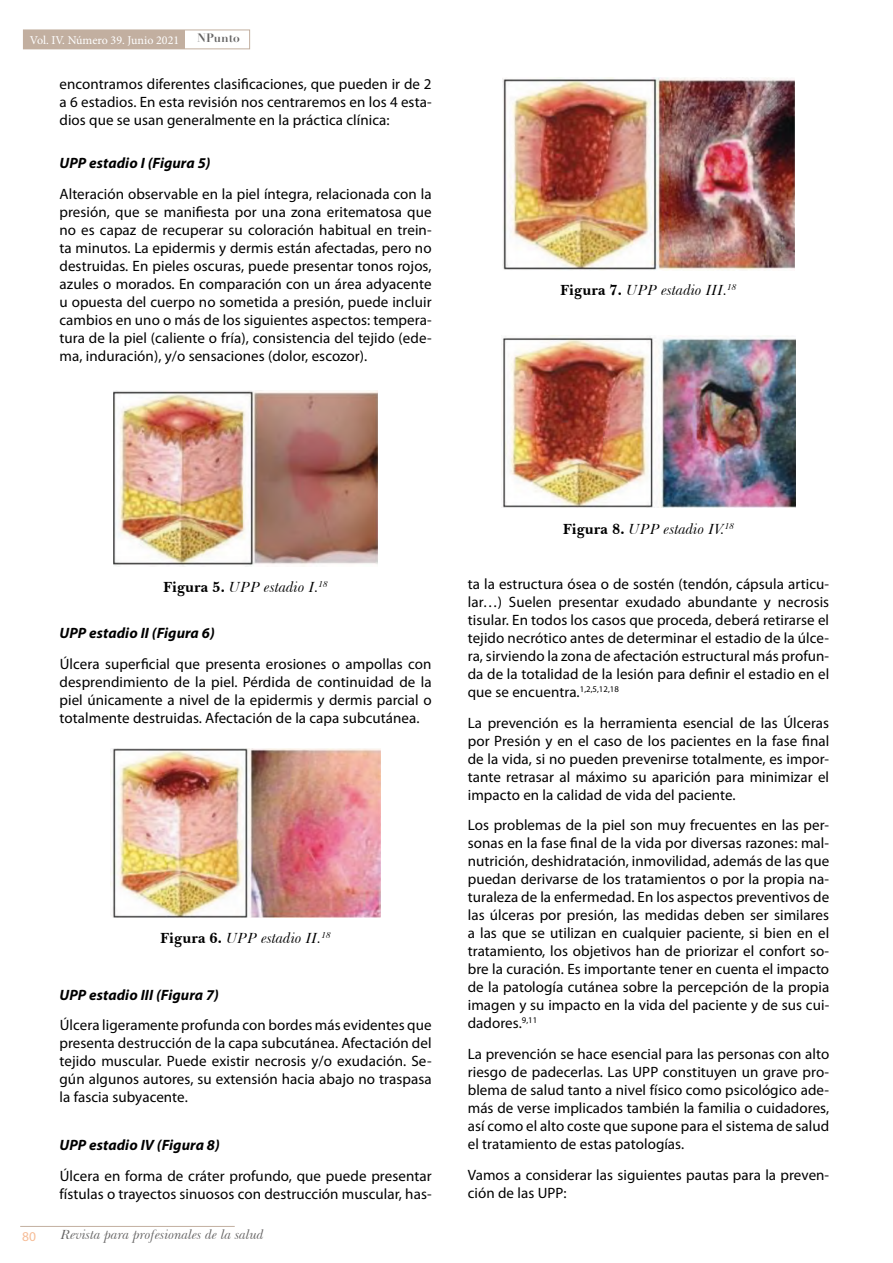
<style>
.page{position:relative;width:893px;height:1263px;background:#fff}
.page>*{position:absolute;margin:0;border:0;box-sizing:border-box;transform-origin:0 0}
.t1{font:15px/18px "Myriad Pro";letter-spacing:.005em;color:#000;text-align:justify}
.t2{font:italic 15px "Baskerville BT";color:#000}
.t3{font:italic 700 15px "Myriad Pro";letter-spacing:.005em;color:#000}
.t4{font:italic 13.5px "Baskerville BT";color:#646363}
.t5{font:13.5px "Myriad Pro";color:#f6bc96}
.t6{font:12px "Minion Pro";color:#fff}
.t7{font:700 12px "Didot LH";color:#646363}
.s1{font-weight:700;font-style:normal}
</style>
<div class="page">
<div style="left:23px;top:30px;width:227px;height:19px;border:1px solid #c2afa0"></div>
<div style="left:23px;top:30px;width:162px;height:19px;background:#c2afa0"></div>
<hr style="left:20px;top:1226px;width:215px;height:1px;background:#c2afa0">
<img style="left:114px;top:391px;width:263px;height:176px">
<img style="left:110px;top:749px;width:271px;height:168px">
<img style="left:502px;top:78px;width:292px;height:192px">
<img style="left:502px;top:335px;width:294px;height:173px">
<p class="t6" style="left:30px;top:32px;width:151px">Vol. IV. Número 39. Junio 2021</p>
<p class="t7" style="left:197px;top:31px;width:44px">NPunto</p>
<p class="t1" style="left:60px;top:75px;width:374px">encontramos diferentes clasificaciones, que pueden ir de 2 a 6 estadios. En esta revisión nos centraremos en los 4 esta&shy;dios que se usan generalmente en la práctica clínica:</p>
<p class="t3" style="left:60px;top:155px;width:153px">UPP estadio I (Figura 5)</p>
<p class="t1" style="left:60px;top:185px;width:374px">Alteración observable en la piel íntegra, relacionada con la presión, que se manifiesta por una zona eritematosa que no es capaz de recuperar su coloración habitual en trein&shy;ta minutos. La epidermis y dermis están afectadas, pero no destruidas. En pieles oscuras, puede presentar tonos rojos, azules o morados. En comparación con un área adyacente u opuesta del cuerpo no sometida a presión, puede incluir cambios en uno o más de los siguientes aspectos: tempera&shy;tura de la piel (caliente o fría), consistencia del tejido (ede&shy;ma, induración), y/o sensaciones (dolor, escozor).</p>
<p class="t2" style="left:560px;top:280px;width:178px"><span class="s1">Figura 7.</span> UPP estadio III.<sup>18</sup></p>
<p class="t2" style="left:163px;top:577px;width:167px"><span class="s1">Figura 5.</span> UPP estadio I.<sup>18</sup></p>
<p class="t3" style="left:60px;top:625px;width:157px">UPP estadio II (Figura 6)</p>
<p class="t1" style="left:60px;top:654px;width:374px">Úlcera superficial que presenta erosiones o ampollas con desprendimiento de la piel. Pérdida de continuidad de la piel únicamente a nivel de la epidermis y dermis parcial o totalmente destruidas. Afectación de la capa subcutánea.</p>
<p class="t2" style="left:160px;top:928px;width:172px"><span class="s1">Figura 6.</span> UPP estadio II.<sup>18</sup></p>
<p class="t3" style="left:60px;top:986px;width:161px">UPP estadio III (Figura 7)</p>
<p class="t1" style="left:60px;top:1016px;width:374px">Úlcera ligeramente profunda con bordes más evidentes que presenta destrucción de la capa subcutánea. Afectación del tejido muscular. Puede existir necrosis y/o exudación. Se&shy;gún algunos autores, su extensión hacia abajo no traspasa la fascia subyacente.</p>
<p class="t3" style="left:60px;top:1137px;width:162px">UPP estadio IV (Figura 8)</p>
<p class="t1" style="left:60px;top:1166px;width:374px">Úlcera en forma de cráter profundo, que puede presentar fístulas o trayectos sinuosos con destrucción muscular, has-</p>
<p class="t5" style="left:22px;top:1228px;width:15px">80</p>
<p class="t4" style="left:61px;top:1227px;width:205px">Revista para profesionales de la salud</p>
<p class="t2" style="left:563px;top:520px;width:173px"><span class="s1">Figura 8.</span> UPP estadio IV.<sup>18</sup></p>
<p class="t1" style="left:468px;top:574px;width:363px">ta la estructura ósea o de sostén (tendón, cápsula articu&shy;lar…) Suelen presentar exudado abundante y necrosis tisular. En todos los casos que proceda, deberá retirarse el tejido necrótico antes de determinar el estadio de la úlce&shy;ra, sirviendo la zona de afectación estructural más profun&shy;da de la totalidad de la lesión para definir el estadio en el que se encuentra.<sup>1,2,5,12,18</sup></p>
<p class="t1" style="left:468px;top:713px;width:363px">La prevención es la herramienta esencial de las Úlceras por Presión y en el caso de los pacientes en la fase final de la vida, si no pueden prevenirse totalmente, es impor&shy;tante retrasar al máximo su aparición para minimizar el impacto en la calidad de vida del paciente.</p>
<p class="t1" style="left:468px;top:816px;width:363px">Los problemas de la piel son muy frecuentes en las per&shy;sonas en la fase final de la vida por diversas razones: mal&shy;nutrición, deshidratación, inmovilidad, además de las que puedan derivarse de los tratamientos o por la propia na&shy;turaleza de la enfermedad. En los aspectos preventivos de las úlceras por presión, las medidas deben ser similares a las que se utilizan en cualquier paciente, si bien en el tratamiento, los objetivos han de priorizar el confort so&shy;bre la curación. Es importante tener en cuenta el impacto de la patología cutánea sobre la percepción de la propia imagen y su impacto en la vida del paciente y de sus cui&shy;dadores.<sup>9,11</sup></p>
<p class="t1" style="left:468px;top:1045px;width:363px">La prevención se hace esencial para las personas con alto riesgo de padecerlas. Las UPP constituyen un grave pro&shy;blema de salud tanto a nivel físico como psicológico ade&shy;más de verse implicados también la familia o cuidadores, así como el alto coste que supone para el sistema de salud el tratamiento de estas patologías.</p>
<p class="t1" style="left:468px;top:1165px;width:363px">Vamos a considerar las siguientes pautas para la preven&shy;ción de las UPP:</p>
</div>
